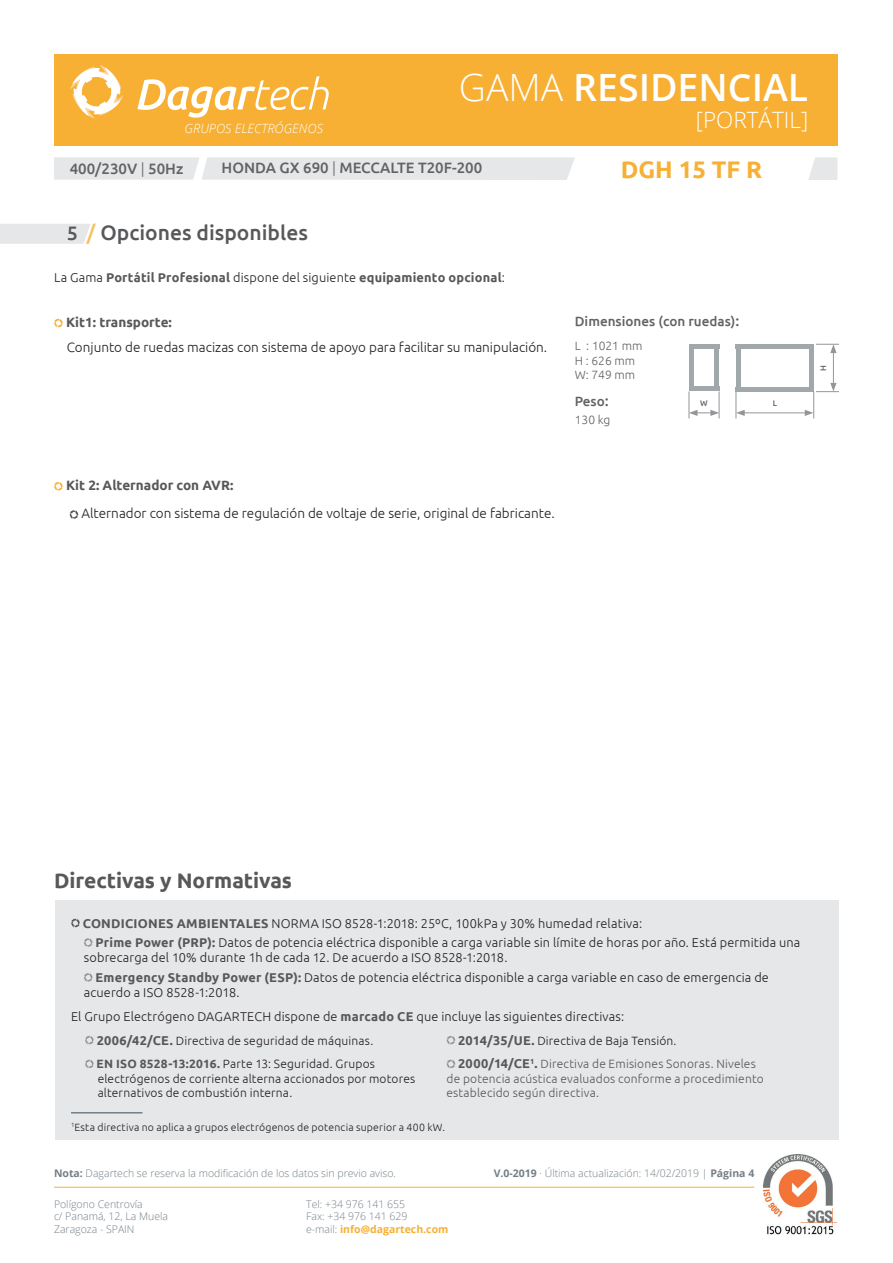
<style>
.page{position:relative;width:893px;height:1263px;background:#fff}
.page>*{position:absolute;margin:0;border:0;box-sizing:border-box;transform-origin:0 0}
.t1{font:600 37.5px "Open Sans";color:#fff}
.t2{font:700 24px "Ubuntu";color:#f7b033}
.t3{font:300 22.5px "Open Sans";color:#fff}
.t4{font:500 21px "Ubuntu";color:#57585a}
.t5{font:700 21px "Ubuntu";color:#57585a}
.t6{font:500 15px "Ubuntu";color:#636366}
.t7{font:300 13.5px "Ubuntu";color:#231f20}
.t8{font:700 13.5px "Ubuntu";color:#57585a}
.t9{font:500 13.5px "Ubuntu";color:#636366}
.t10{font:300 12.75px/19.5px "Ubuntu";letter-spacing:.01em;color:#231f20}
.t11{font:700 12.75px "Ubuntu";letter-spacing:.015em;color:#57585a}
.t12{font:italic 300 12.75px "Open Sans";color:#fff}
.t13{font:300 12px/23.9px "Ubuntu";letter-spacing:.015em;color:#231f20}
.t14{font:300 12px/23.9px "Ubuntu";letter-spacing:.015em;color:#57585a}
.t15{font:300 12px/14.4px "Ubuntu";color:#636366}
.t16{font:300 10.5px/12.6px "Open Sans";color:#737f86}
.t17{font:300 10.5px "Ubuntu";letter-spacing:.02em;color:#231f20}
.t18{font:500 8.1px "Ubuntu";color:#636366}
.s1{font-weight:300}
.s2{font-size:19.5px}
.s3{color:#f9bf5e}
.s4{font-weight:300;color:#231f20}
.s5{font-size:15px}
.s6{font-weight:700;color:#57585a}
.s7{font-weight:700;font-size:12.75px;color:#57585a}
.s8{font-weight:700;font-size:12.75px}
.s9{color:#231f20}
.s10{font-weight:700}
.s11{font-weight:700;color:#f7b033}
</style>
<div class="page">
<div style="left:54px;top:54px;width:783px;height:92px;background:#f7b033"></div>
<div style="left:54px;top:157px;width:521px;height:23px;background:#e6e7e9"></div>
<svg style="left:808px;top:157px;width:29px;height:23px"></svg>
<hr style="left:54px;top:1187px;width:700px;height:1px;background:#f7b033">
<svg style="left:71px;top:65px;width:52px;height:54px"></svg>
<svg style="left:137px;top:76px;width:192px;height:42px"></svg>
<img style="left:763px;top:1154px;width:74px;height:81px">
<div style="left:0;top:224px;width:91px;height:20px;background:#e6e7e9"></div>
<svg style="left:54px;top:482px;width:9px;height:9px"></svg>
<svg style="left:69px;top:510px;width:10px;height:9px"></svg>
<svg style="left:54px;top:318px;width:9px;height:10px"></svg>
<hr style="left:736px;top:387px;width:78px;height:4px;background:#a0a8ac">
<div style="left:809px;top:346px;width:5px;height:45px;background:#a0a8ac"></div>
<div style="left:689px;top:386px;width:30px;height:5px;background:#a0a8ac"></div>
<hr style="left:833px;top:351px;width:1px;height:34px;background:#939598">
<svg style="left:816px;top:344px;width:23px;height:9px"></svg>
<hr style="left:742px;top:413px;width:65px;height:1px;background:#939598">
<svg style="left:736px;top:391px;width:9px;height:27px"></svg>
<svg style="left:805px;top:383px;width:34px;height:35px"></svg>
<svg style="left:689px;top:391px;width:31px;height:27px"></svg>
<div style="left:736px;top:344px;width:78px;height:5px;background:#a0a8ac"></div>
<div style="left:736px;top:346px;width:5px;height:45px;background:#a0a8ac"></div>
<div style="left:689px;top:344px;width:30px;height:5px;background:#a0a8ac"></div>
<div style="left:714px;top:346px;width:5px;height:45px;background:#a0a8ac"></div>
<div style="left:689px;top:346px;width:5px;height:45px;background:#a0a8ac"></div>
<div style="left:55px;top:900px;width:783px;height:240px;background:#e6e7e9"></div>
<svg style="left:71px;top:918px;width:9px;height:9px"></svg>
<svg style="left:84px;top:938px;width:9px;height:9px"></svg>
<svg style="left:84px;top:973px;width:9px;height:9px"></svg>
<svg style="left:85px;top:1035px;width:9px;height:10px"></svg>
<svg style="left:85px;top:1059px;width:9px;height:9px"></svg>
<svg style="left:446px;top:1036px;width:10px;height:9px"></svg>
<svg style="left:446px;top:1059px;width:10px;height:9px"></svg>
<hr style="left:71px;top:1112px;width:71px;height:1px;background:#737f86">
<p class="t12" style="left:185px;top:119px;width:140px">GRUPOS ELECTRÓGENOS</p>
<h1 class="t1" style="left:459px;top:61px;width:351px"><span class="s1">GAMA</span> RESIDENCIAL</h1>
<h3 class="t3" style="left:696px;top:104px;width:114px">[PORTÁTIL]</h3>
<p class="t6" style="left:70px;top:159px;width:115px">400/230V <span class="s1">|</span> 50Hz</p>
<p class="t6" style="left:222px;top:158px;width:262px">HONDA GX 690 <span class="s1">|</span> MECCALTE T20F-200</p>
<h2 class="t2" style="left:621px;top:155px;width:143px">DGH 15 TF R</h2>
<h3 class="t4" style="left:67px;top:219px;width:243px"><span class="s2">5</span> <span class="s3">/</span> Opciones disponibles</h3>
<p class="t11" style="left:54px;top:269px;width:453px"><span class="s4">La Gama</span> Portátil Profesional <span class="s4">dispone del siguiente</span> equipamiento opcional<span class="s4">:</span></p>
<p class="t8" style="left:66px;top:314px;width:107px">Kit1: transporte:</p>
<p class="t7" style="left:67px;top:339px;width:482px">Conjunto de ruedas macizas con sistema de apoyo para facilitar su manipulación.</p>
<p class="t9" style="left:575px;top:312px;width:166px">Dimensiones (con ruedas)<span class="s5">:</span></p>
<p class="t15" style="left:575px;top:339px;width:69px">L : 1021 mm<br>H : 626 mm<br>W: 749 mm</p>
<p class="t9" style="left:575px;top:392px;width:35px">Peso<span class="s5">:</span></p>
<p class="t15" style="left:575px;top:412px;width:37px">130 kg</p>
<p class="t18" style="left:700px;top:398px;width:9px">W</p>
<p class="t18" style="left:773px;top:398px;width:6px">L</p>
<p class="t18" style="left:818px;top:371px;width:7px;rotate:-90deg">H</p>
<p class="t8" style="left:66px;top:477px;width:169px">Kit 2: Alternador con AVR:</p>
<p class="t7" style="left:82px;top:505px;width:475px">Alternador con sistema de regulación de voltaje de serie, original de fabricante.</p>
<h3 class="t5" style="left:54px;top:868px;width:240px">Directivas y Normativas</h3>
<p class="t10" style="left:95px;top:913px;width:706px;text-indent:-13px"><span class="s6">CONDICIONES AMBIENTALES</span> NORMA ISO 8528-1:2018: 25ºC, 100kPa y 30% humedad relativa:<br><span class="s6">Prime Power (PRP):</span> Datos de potencia eléctrica disponible a carga variable sin límite de horas por año. Está permitida una</p>
<p class="t10" style="left:95px;top:948px;width:675px;text-indent:-12px">sobrecarga del 10% durante 1h de cada 12. De acuerdo a ISO 8528-1:2018.<br><span class="s6">Emergency Standby Power (ESP):</span> Datos de potencia eléctrica disponible a carga variable en caso de emergencia de</p>
<p class="t10" style="left:71px;top:980px;width:555px;line-height:23.9px;text-indent:13px">acuerdo a ISO 8528-1:2018.<br>El Grupo Electrógeno DAGARTECH dispone de <span class="s6">marcado CE</span> que incluye las siguientes directivas:</p>
<p class="t13" style="left:97px;top:1028px;width:280px"><span class="s7">2006/42/CE.</span> Directiva de seguridad de máquinas.<br><span class="s6">EN ISO 8528-13:2016.</span> Parte 13: Seguridad. Grupos</p>
<p class="t13" style="left:98px;top:1071px;width:319px;line-height:14.4px">electrógenos de corriente alterna accionados por motores alternativos de combustión interna.</p>
<p class="t14" style="left:458px;top:1028px;width:299px"><span class="s8">2014/35/UE.</span> <span class="s9">Directiva de Baja Tensión.<br></span><span class="s8">2000/14/CE</span><sup>1</sup><span class="s8">.</span> Directiva de Emisiones Sonoras. Niveles</p>
<p class="t14" style="left:446px;top:1071px;width:319px;line-height:14.4px">de potencia acústica evaluados conforme a procedimiento establecido según directiva.</p>
<p class="t17" style="left:71px;top:1121px;width:376px"><sup>1</sup>Esta directiva no aplica a grupos electrógenos de potencia superior a 400 kW.</p>
<p class="t16" style="left:54px;top:1166px;width:343px"><span class="s10">Nota:</span> Dagartech se reserva la modificación de los datos sin previo aviso.</p>
<p class="t16" style="left:494px;top:1166px;width:262px"><span class="s10">V.0-2019</span> · Última actualización: 14/02/2019 | <span class="s10">Página 4</span></p>
<p class="t16" style="left:54px;top:1197px;width:116px">Polígono Centrovía<br>c/ Panamá, 12, La Muela<br>Zaragoza - SPAIN</p>
<p class="t16" style="left:306px;top:1197px;width:144px">Tel: +34 976 141 655<br>Fax: +34 976 141 629<br>e-mail: <span class="s11">info@dagartech.com</span></p>
</div>
